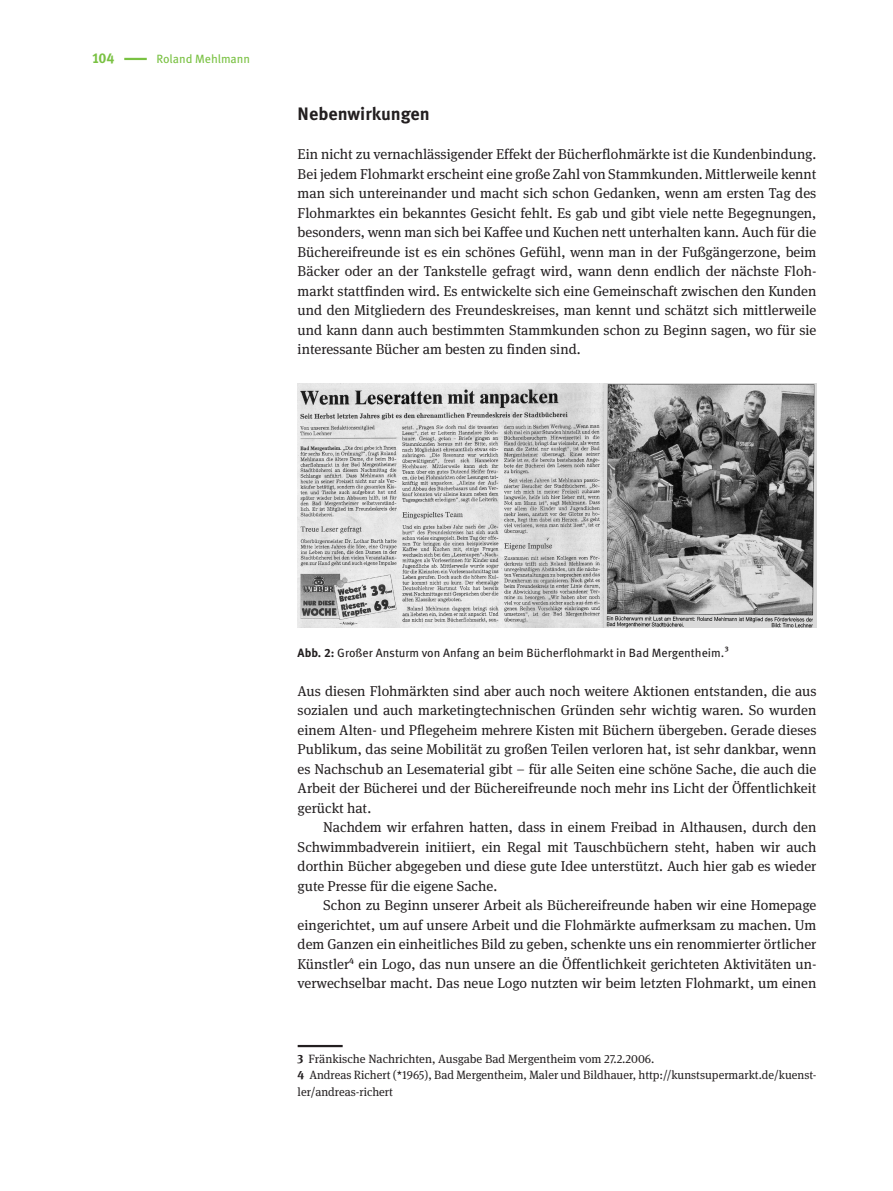
<style>
.page{position:relative;width:893px;height:1191px;background:#fff}
.page>*{position:absolute;margin:0;border:0;box-sizing:border-box;transform-origin:0 0}
.t1{font:700 18px "DG Meta Science";color:#231f20}
.t2{font:14.25px/19.5px "DG Meta Serif Science";color:#231f20;text-align:justify}
.t3{font:700 14.25px "DG Meta Science";color:#79c142}
.t4{font:12px/16.5px "DG Meta Serif Science";color:#231f20}
.t5{font:12px "DG Meta Science";color:#231f20}
.t6{font:12px "DG Meta Science";color:#79c142}
.s1{font-weight:700}
</style>
<div class="page">
<hr style="left:124px;top:58px;width:23px;height:2px;background:#79c142">
<img style="left:298px;top:383px;width:518px;height:244px">
<hr style="left:298px;top:1045px;width:45px;height:2px;background:#231f20">
<p class="t3" style="left:92px;top:47px;width:24px">104</p>
<p class="t6" style="left:157px;top:50px;width:95px">Roland Mehlmann</p>
<p class="t1" style="left:298px;top:99px;width:134px">Nebenwirkungen</p>
<p class="t2" style="left:298px;top:144px;width:520px">Ein nicht zu vernachlässigender Effekt der Bücherflohmärkte ist die Kundenbindung.<br>Bei jedem Flohmarkt erscheint eine große Zahl von Stammkunden. Mittlerweile kennt man sich untereinander und macht sich schon Gedanken, wenn am ersten Tag des Flohmarktes ein bekanntes Gesicht fehlt. Es gab und gibt viele nette Begegnungen, besonders, wenn man sich bei Kaffee und Kuchen nett unterhalten kann. Auch für die Büchereifreunde ist es ein schönes Gefühl, wenn man in der Fußgängerzone, beim Bäcker oder an der Tankstelle gefragt wird, wann denn endlich der nächste Floh&shy;markt stattfinden wird. Es entwickelte sich eine Gemeinschaft zwischen den Kunden und den Mitgliedern des Freundeskreises, man kennt und schätzt sich mittlerweile und kann dann auch bestimmten Stammkunden schon zu Beginn sagen, wo für sie interessante Bücher am besten zu finden sind.</p>
<p class="t5" style="left:298px;top:643px;width:433px"><span class="s1">Abb. 2:</span> Großer Ansturm von Anfang an beim Bücherflohmarkt in Bad Mergentheim.3</p>
<p class="t2" style="left:298px;top:680px;width:520px">Aus diesen Flohmärkten sind aber auch noch weitere Aktionen entstanden, die aus sozialen und auch marketingtechnischen Gründen sehr wichtig waren. So wurden einem Alten- und Pflegeheim mehrere Kisten mit Büchern übergeben. Gerade dieses Publikum, das seine Mobilität zu großen Teilen verloren hat, ist sehr dankbar, wenn es Nachschub an Lesematerial gibt – für alle Seiten eine schöne Sache, die auch die Arbeit der Bücherei und der Büchereifreunde noch mehr ins Licht der Öffentlichkeit gerückt hat.</p>
<p class="t2" style="left:298px;top:817px;width:520px;text-indent:26px">Nachdem wir erfahren hatten, dass in einem Freibad in Althausen, durch den Schwimmbadverein initiiert, ein Regal mit Tauschbüchern steht, haben wir auch dorthin Bücher abgegeben und diese gute Idee unterstützt. Auch hier gab es wieder gute Presse für die eigene Sache.</p>
<p class="t2" style="left:298px;top:895px;width:520px;text-indent:26px">Schon zu Beginn unserer Arbeit als Büchereifreunde haben wir eine Homepage eingerichtet, um auf unsere Arbeit und die Flohmärkte aufmerksam zu machen. Um dem Ganzen ein einheitliches Bild zu geben, schenkte uns ein renommierter örtlicher Künstler4 ein Logo, das nun unsere an die Öffentlichkeit gerichteten Aktivitäten un&shy;verwechselbar macht. Das neue Logo nutzten wir beim letzten Flohmarkt, um einen</p>
<p class="t4" style="left:298px;top:1050px;width:520px"><span class="s1">3</span> Fränkische Nachrichten, Ausgabe Bad Mergentheim vom 27.2.2006.<br><span class="s1">4</span> Andreas Richert (*1965), Bad Mergentheim, Maler und Bildhauer, http://kunstsupermarkt.de/kuenst&shy;ler/andreas-richert</p>
</div>
